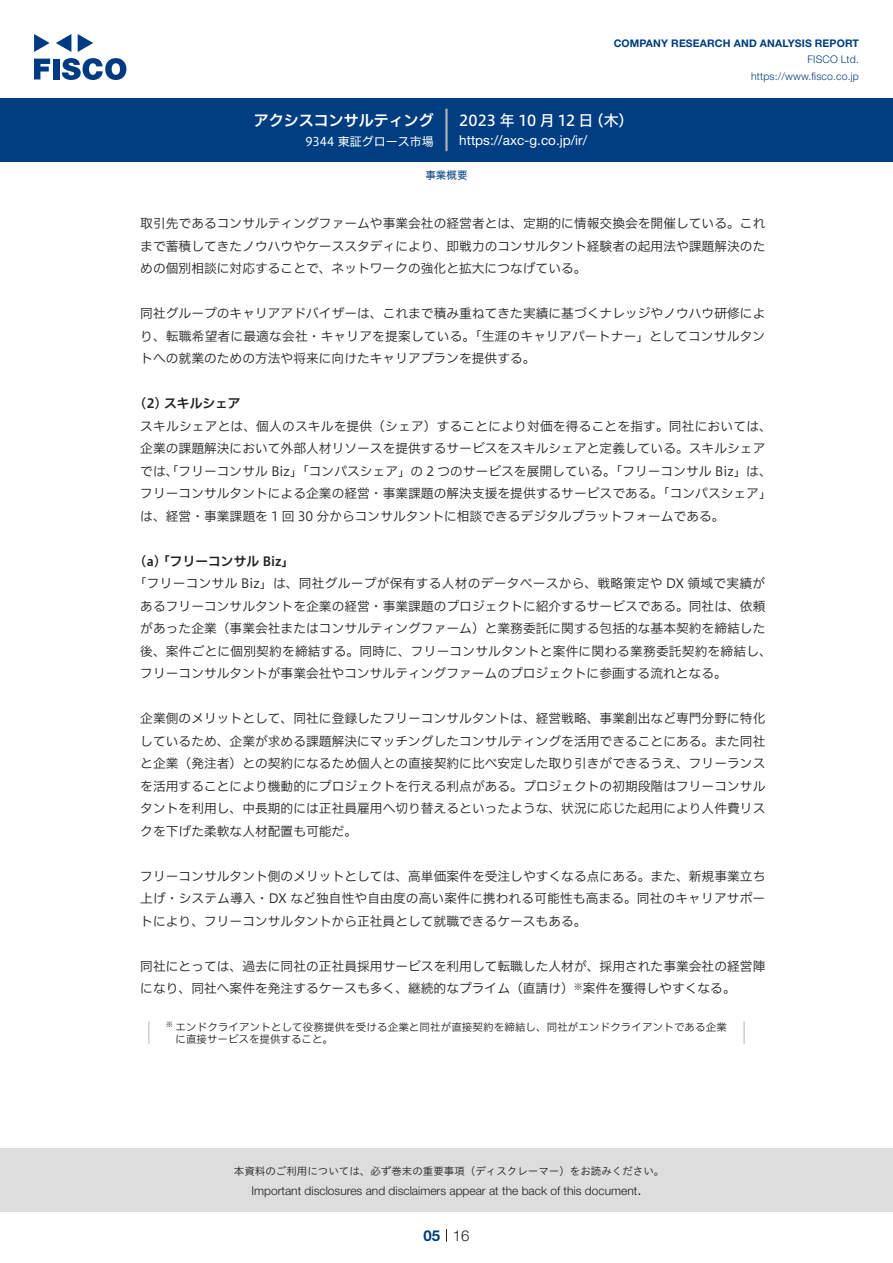
<style>
.page{position:relative;width:893px;height:1263px;background:#fff}
.page>*{position:absolute;margin:0;border:0;box-sizing:border-box;transform-origin:0 0}
.t1{font:15px "Hiragino UD Sans F Std N W5";letter-spacing:.005em;color:#fff}
.t2{font:15px "Hiragino UD Sans F Std N W6";color:#fff}
.t3{font:300 15px "Helvetica Neue LT Std";color:#231f20}
.t4{font:700 15px "Helvetica Neue LT Std";color:#003d81}
.t5{font:13.5px "Helvetica Neue LT Std";color:#fff}
.t6{font:12.75px/22.5px "Hiragino UD Sans F Std N W3";color:#231f20;text-align:justify}
.t7{font:12.75px "Hiragino UD Sans F Std N W6";color:#231f20}
.t8{font:300 12px "Helvetica Neue LT Std";color:#231f20}
.t9{font:12px "Hiragino UD Sans F Std N W4";color:#fff}
.t10{font:10.5px "Hiragino UD Sans F Std N W3";letter-spacing:.01em;color:#231f20}
.t11{font:10.5px "Hiragino UD Sans Std W3";color:#231f20}
.t12{font:700 10.5px "Helvetica Neue LT Std";letter-spacing:.015em;color:#003d81}
.t13{font:300 10.5px/16.5px "Helvetica Neue LT Std";letter-spacing:.015em;color:#003d81;text-align:right}
.t14{font:10.5px "Hiragino UD Sans F Std N W4";color:#003d81}
.t15{font:7.35px "Hiragino UD Sans F Std N W3";color:#231f20}
</style>
<div class="page">
<div style="left:0;top:1148px;width:893px;height:64px;background:#ddd"></div>
<svg style="left:34px;top:59px;width:16px;height:20px"></svg>
<div style="left:53px;top:59px;width:6px;height:20px;background:#003a83"></div>
<svg style="left:62px;top:58px;width:64px;height:22px"></svg>
<svg style="left:34px;top:34px;width:16px;height:18px"></svg>
<svg style="left:78px;top:34px;width:15px;height:18px"></svg>
<svg style="left:56px;top:34px;width:15px;height:18px"></svg>
<div style="left:0;top:98px;width:893px;height:64px;background:#003d81"></div>
<hr style="left:445px;top:109px;width:3px;height:42px;background:#b5b5b6">
<svg style="left:446px;top:1229px;width:1px;height:13px"></svg>
<hr style="left:148px;top:1021px;width:2px;height:23px;background:#d3d3d3">
<hr style="left:743px;top:1021px;width:2px;height:23px;background:#d3d3d3">
<p class="t2" style="left:254px;top:109px;width:182px">アクシスコンサルティング</p>
<p class="t9" style="left:305px;top:132px;width:130px">9344 東証グロース市場</p>
<p class="t12" style="left:614px;top:37px;width:247px">COMPANY RESEARCH AND ANALYSIS REPORT</p>
<p class="t13" style="left:751px;top:51px;width:109px">FISCO Ltd. https://www.fisco.co j p.</p>
<p class="t1" style="left:589px;top:109px;width:46px">（木(</p>
<p class="t1" style="left:459px;top:109px;width:136px">2023 年 10 月 12 日</p>
<p class="t5" style="left:459px;top:132px;width:129px">h t t p s : / / a x c .g- c o j p. /i r/</p>
<p class="t14" style="left:425px;top:167px;width:43px">事業概要</p>
<p class="t6" style="left:140px;top:211px;width:627px">取引先であるコンサルティングファームや事業会社の経営者とは、定期的に情報交換会を開催している。これまで蓄積してきたノウハウやケーススタディにより、即戦力のコンサルタント経験者の起用法や課題解決のための個別相談に対応することで、ネットワークの強化と拡大につなげている。</p>
<p class="t6" style="left:140px;top:301px;width:627px">同社グループのキャリアアドバイザーは、これまで積み重ねてきた実績に基づくナレッジやノウハウ研修により、転職希望者に最適な会社・キャリアを提案している。「生涯のキャリアパートナー」としてコンサルタントへの就業のための方法や将来に向けたキャリアプランを提供する。</p>
<p class="t7" style="left:140px;top:394px;width:102px">2( ) スキルシェア</p>
<p class="t6" style="left:140px;top:414px;width:633px;text-align:left">スキルシェアとは、個人のスキルを提供（シェア）することにより対価を得ることを指す。同社においては、企業の課題解決において外部人材リソースを提供するサービスをスキルシェアと定義している。スキルシェアでは、「フリーコンサル Biz」「コンパスシェア」の 2 つのサービスを展開している。「フリーコンサル Biz」は、フリーコンサルタントによる企業の経営・事業課題の解決支援を提供するサービスである。「コンパスシェア「は、経営・事業課題を 1 回 30 分からコンサルタントに相談できるデジタルプラットフォームである。</p>
<p class="t7" style="left:140px;top:551px;width:155px">a( ) 「フリーコンサル Biz「</p>
<p class="t6" style="left:140px;top:571px;width:633px;text-align:left;text-indent:-6px">「フリーコンサル Biz」は、同社グループが保有する人材のデータベースから、戦略策定や DX 領域で実績があるフリーコンサルタントを企業の経営・事業課題のプロジェクトに紹介するサービスである。同社は、依頼があった企業（事業会社またはコンサルティングファーム）と業務委託に関する包括的な基本契約を締結した後、案件ごとに個別契約を締結する。同時に、フリーコンサルタントと案件に関わる業務委託契約を締結し、フリーコンサルタントが事業会社やコンサルティングファームのプロジェクトに参画する流れとなる。</p>
<p class="t6" style="left:140px;top:706px;width:627px">企業側のメリットとして、同社に登録したフリーコンサルタントは、経営戦略、事業創出など専門分野に特化しているため、企業が求める課題解決にマッチングしたコンサルティングを活用できることにある。また同社と企業（発注者）との契約になるため個人との直接契約に比べ安定した取り引きができるうえ、フリーランスを活用することにより機動的にプロジェクトを行える利点がある。プロジェクトの初期段階はフリーコンサルタントを利用し、中長期的には正社員雇用へ切り替えるといったような、状況に応じた起用により人件費リスクを下げた柔軟な人材配置も可能だ。</p>
<p class="t6" style="left:140px;top:864px;width:627px">フリーコンサルタント側のメリットとしては、高単価案件を受注しやすくなる点にある。また、新規事業立ち上げ・システム導入・DX など独自性や自由度の高い案件に携われる可能性も高まる。同社のキャリアサポートにより、フリーコンサルタントから正社員として就職できるケースもある。</p>
<p class="t6" style="left:140px;top:954px;width:627px">同社にとっては、過去に同社の正社員採用サービスを利用して転職した人材が、採用された事業会社の経営陣になり、同社へ案件を発注するケースも多く、継続的なプライム（直請け）<sup>※</sup>案件を獲得しやすくなる。</p>
<p class="t10" style="left:176px;top:1019px;width:553px">エンドクライアントとして役務提供を受ける企業と同社が直接契約を締結し、同社がエンドクライアントである企業</p>
<p class="t15" style="left:166px;top:1018px;width:9px">※</p>
<p class="t10" style="left:176px;top:1031px;width:159px">に直接サービスを提供すること。</p>
<p class="t11" style="left:234px;top:1163px;width:432px">本資料のご利用については、必ず巻末の重要事項（ディスクレーマー）をお読みください。</p>
<p class="t3" style="left:637px;top:1180px;width:6px">.</p>
<p class="t8" style="left:251px;top:1183px;width:387px">Important disclosures and disclaimers appear at the back of this document</p>
<p class="t4" style="left:423px;top:1226px;width:18px">05</p>
<p class="t3" style="left:453px;top:1226px;width:18px">16</p>
</div>
